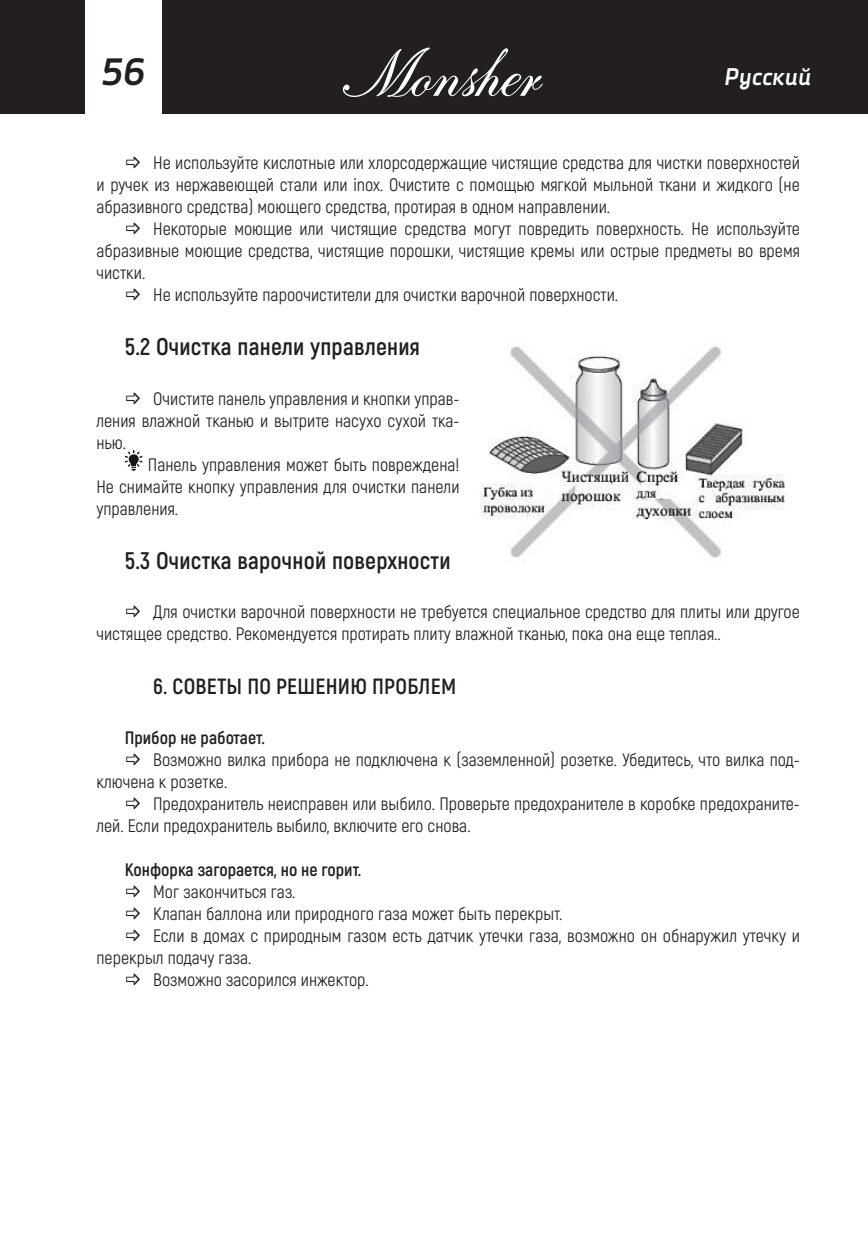
<style>
.page{position:relative;width:868px;height:1248px;background:#fff}
.page>*{position:absolute;margin:0;border:0;box-sizing:border-box;transform-origin:0 0}
.t1{font:italic 700 38px "Decima Nova Pro";color:#231f20}
.t2{font:700 24px "Akrobat";letter-spacing:.01em;color:#231f20}
.t3{font:italic 700 24px "Decima Nova Pro";color:#fff}
.t4{font:700 22px "Akrobat";letter-spacing:.01em;color:#231f20}
.t5{font:18px/22px "Akrobat";color:#231f20;text-align:justify}
.t6{font:700 18px "Akrobat";color:#231f20}
</style>
<div class="page">
<div style="left:0;top:0;width:867px;height:113px;background:#231f20"></div>
<div style="left:85px;top:0;width:77px;height:119px;background:#fff"></div>
<svg style="left:342px;top:47px;width:200px;height:50px"></svg>
<svg style="left:125px;top:450px;width:17px;height:21px"></svg>
<img style="left:480px;top:346px;width:305px;height:212px">
<h1 class="t1" style="left:101px;top:50px;width:46px">56</h1>
<h2 class="t3" style="left:724px;top:63px;width:88px">Русский</h2>
<p class="t5" style="left:96px;top:152px;width:705px;text-indent:57px">Не используйте кислотные или хлорсодержащие чистящие средства для чистки поверхностей и ручек из нержавеющей стали или inox. Очистите с помощью мягкой мыльной ткани и жидкого (не абразивного средства) моющего средства, протирая в одном направлении.</p>
<p class="t5" style="left:153px;top:218px;width:648px">Некоторые моющие или чистящие средства могут повредить поверхность. Не используйте</p>
<p class="t5" style="left:96px;top:240px;width:705px">абразивные моющие средства, чистящие порошки, чистящие кремы или острые предметы во время</p>
<p class="t5" style="left:96px;top:262px;width:50px">чистки.</p>
<p class="t5" style="left:153px;top:284px;width:466px">Не используйте пароочистители для очистки варочной поверхности.</p>
<h2 class="t2" style="left:125px;top:332px;width:296px">5.2 Очистка панели управления</h2>
<p class="t5" style="left:96px;top:387px;width:364px;text-indent:57px">Очистите панель управления и кнопки управ&shy;ления влажной тканью и вытрите насухо сухой тка&shy;нью.</p>
<p class="t5" style="left:96px;top:453px;width:364px;text-indent:51px">Панель управления может быть повреждена!<br>Не снимайте кнопку управления для очистки панели управления.</p>
<h2 class="t2" style="left:125px;top:545px;width:327px">5.3 Очистка варочной поверхности</h2>
<p class="t5" style="left:96px;top:601px;width:704px;text-indent:57px">Для очистки варочной поверхности не требуется специальное средство для плиты или другое чистящее средство. Рекомендуется протирать плиту влажной тканью, пока она еще теплая..</p>
<p class="t4" style="left:153px;top:672px;width:304px">6. СОВЕТЫ ПО РЕШЕНИЮ ПРОБЛЕМ</p>
<p class="t6" style="left:125px;top:726px;width:142px">Прибор не работает.</p>
<p class="t5" style="left:96px;top:748px;width:705px;text-indent:57px">Возможно вилка прибора не подключена к (заземленной) розетке. Убедитесь, что вилка под&shy;ключена к розетке.</p>
<p class="t5" style="left:96px;top:792px;width:705px;text-indent:57px">Предохранитель неисправен или выбило. Проверьте предохранителе в коробке предохраните&shy;лей. Если предохранитель выбило, включите его снова.</p>
<p class="t6" style="left:125px;top:858px;width:238px">Конфорка загорается, но не горит.</p>
<p class="t5" style="left:153px;top:880px;width:144px">Мог закончиться газ.</p>
<p class="t5" style="left:153px;top:902px;width:411px">Клапан баллона или природного газа может быть перекрыт.</p>
<p class="t5" style="left:153px;top:924px;width:648px">Если в домах с природным газом есть датчик утечки газа, возможно он обнаружил утечку и</p>
<p class="t5" style="left:96px;top:946px;width:156px">перекрыл подачу газа.</p>
<p class="t5" style="left:153px;top:968px;width:217px">Возможно засорился инжектор.</p>
</div>
